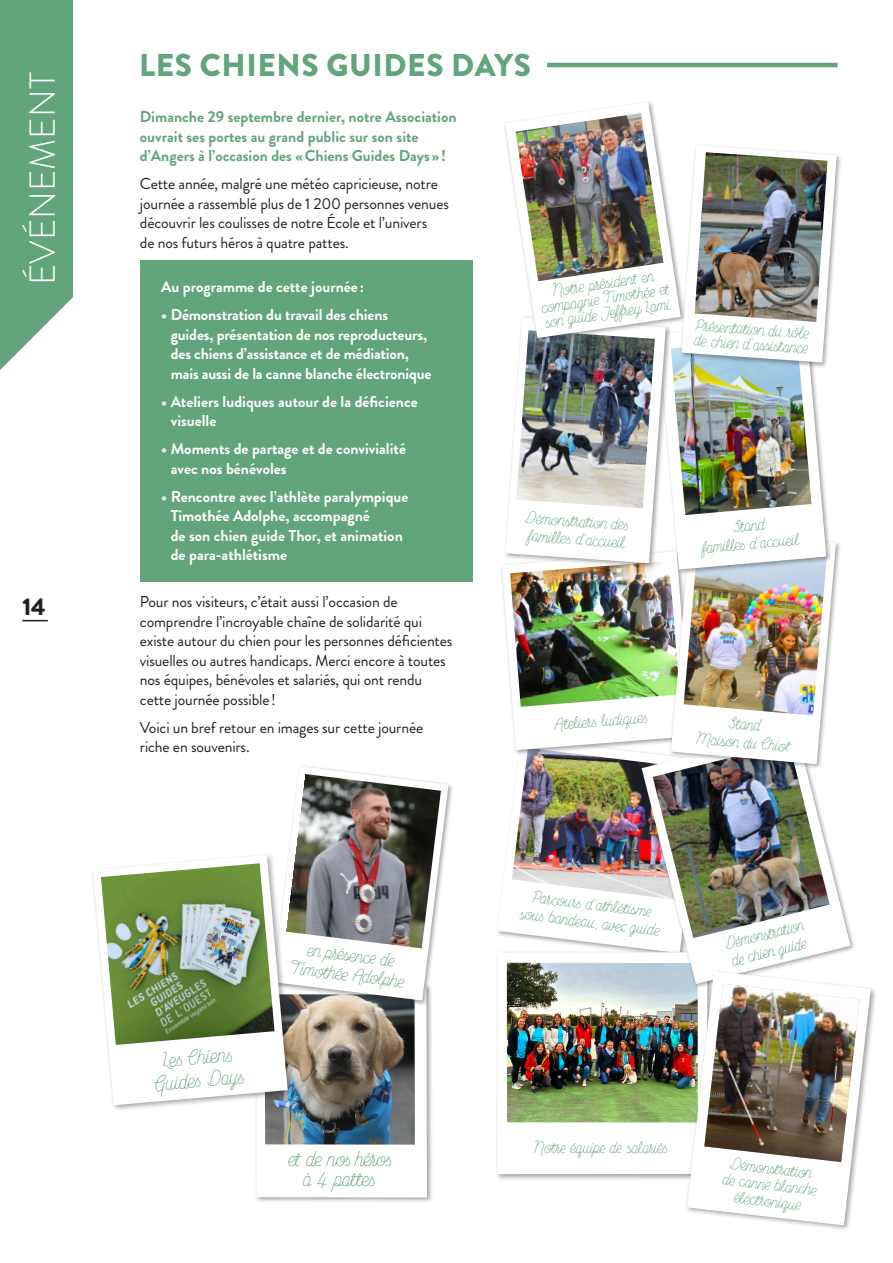
<style>
.page{position:relative;width:893px;height:1263px;background:#fff}
.page>*{position:absolute;margin:0;border:0;box-sizing:border-box;transform-origin:0 0}
.t1{font:300 36px "Brandon Grotesque";color:#fff}
.t2{font:900 31.5px "Brandon Grotesque";letter-spacing:.02em;color:#62a47b}
.t3{font:900 24px "Brandon Grotesque";color:#231f20}
.Texte_Courant_2C{font:19.5px/19.5px "Lumen Script";letter-spacing:-.01em;color:#62a47b;text-align:center}
.Texte_Courant_2C-2{font:19.2px/23px "Lumen Script";color:#62a47b;text-align:center}
.Texte_Courant_2C-3{font:17.1px/19.8px "Lumen Script";color:#62a47b;text-align:center}
.t4{font:15.75px/19.5px "Brandon Grotesque";letter-spacing:-.01em;color:#231f20}
.t5{font:700 15.75px/19.5px "Brandon Grotesque";color:#fff}
.t6{font:700 15.75px/19.5px "Brandon Grotesque";color:#62a47b}
.Texte_Courant_2C-4{font:15px/18px "Lumen Script";color:#62a47b;text-align:center}
</style>
<div class="page">
<div style="left:0;top:0;width:72px;height:380px;background:#62a47b"></div>
<svg style="left:0;top:297px;width:73px;height:83px"></svg>
<svg style="left:22px;top:620px;width:26px;height:1px"></svg>
<hr style="left:547px;top:63px;width:290px;height:4px;background:#62a47b">
<div style="left:140px;top:260px;width:333px;height:321px;background:#62a47b"></div>
<div style="left:495px;top:950px;width:219px;height:231px;background:#231f20;opacity:.4"></div>
<div style="left:497px;top:952px;width:210px;height:222px;background:#fff"></div>
<img style="left:507px;top:963px;width:178px;height:159px">
<div style="left:640px;top:728px;width:216px;height:262px;background:#231f20;opacity:.4"></div>
<svg style="left:642px;top:730px;width:208px;height:254px"></svg>
<div style="left:254px;top:983px;width:179px;height:220px;background:#231f20;opacity:.4"></div>
<div style="left:669px;top:528px;width:173px;height:242px;background:#231f20;opacity:.4"></div>
<div style="left:271px;top:764px;width:183px;height:242px;background:#231f20;opacity:.4"></div>
<img style="left:256px;top:766px;width:192px;height:431px">
<img style="left:286px;top:774px;width:155px;height:174px">
<div style="left:91px;top:852px;width:204px;height:260px;background:#231f20;opacity:.4"></div>
<svg style="left:93px;top:855px;width:195px;height:250px"></svg>
<img style="left:101px;top:863px;width:174px;height:182px">
<div style="left:680px;top:144px;width:162px;height:224px;background:#231f20;opacity:.4"></div>
<img style="left:497px;top:102px;width:340px;height:851px">
<img style="left:695px;top:152px;width:132px;height:170px">
<div style="left:685px;top:969px;width:192px;height:263px;background:#231f20;opacity:.4"></div>
<svg style="left:687px;top:971px;width:184px;height:254px"></svg>
<img style="left:704px;top:984px;width:156px;height:178px">
<p class="t1" style="left:18px;top:285px;width:214px;rotate:-90deg">ÉVÉNEMENT</p>
<p class="t3" style="left:22px;top:589px;width:25px">14</p>
<p class="t2" style="left:139px;top:43px;width:393px">LES CHIENS GUIDES DAYS</p>
<p class="t6" style="left:140px;top:107px;width:318px">Dimanche 29 septembre dernier, notre Association ouvrait ses portes au grand public sur son site d’Angers à l’occasion des «Chiens Guides Days » !</p>
<p class="t4" style="left:140px;top:174px;width:311px">Cette année, malgré une météo capricieuse, notre journée a rassemblé plus de 1 200 personnes venues découvrir les coulisses de notre École et l’univers<br>de nos futurs héros à quatre pattes.</p>
<p class="t5" style="left:161px;top:277px;width:204px">Au programme de cette journée :</p>
<p class="t5" style="left:171px;top:305px;width:262px;text-indent:-10px">• Démonstration du travail des chiens guides, présentation de nos reproducteurs, des chiens d’assistance et de médiation, mais aussi de la canne blanche électronique</p>
<p class="t5" style="left:171px;top:392px;width:248px;text-indent:-10px">• Ateliers ludiques autour de la déficience visuelle</p>
<p class="t5" style="left:171px;top:439px;width:237px;text-indent:-10px">• Moments de partage et de convivialité avec nos bénévoles</p>
<p class="t5" style="left:171px;top:487px;width:239px;text-indent:-10px">• Rencontre avec l’athlète paralympique<br>Timothée Adolphe, accompagné<br>de son chien guide Thor, et animation de para-athlétisme</p>
<p class="t4" style="left:140px;top:592px;width:314px">Pour nos visiteurs, c’était aussi l’occasion de comprendre l’incroyable chaîne de solidarité qui existe autour du chien pour les personnes déficientes visuelles ou autres handicaps. Merci encore à toutes nos équipes, bénévoles et salariés, qui ont rendu cette journée possible!</p>
<p class="t4" style="left:140px;top:718px;width:285px">Voici un bref retour en images sur cette journée riche en souvenirs.</p>
<p class="Texte_Courant_2C-4" style="left:538px;top:285px;width:130px;line-height:15px;rotate:-8deg">Notre président en compagnie Timothée et son guide Jeffrey Lami</p>
<p class="Texte_Courant_2C-4" style="left:527px;top:509px;width:103px;text-align:left;rotate:4deg">Démonstrati on des familles d'accueil</p>
<p class="Texte_Courant_2C-4" style="left:554px;top:716px;width:94px;rotate:-5deg">Ateliers ludiques</p>
<p class="Texte_Courant_2C-4" style="left:696px;top:318px;width:115px;line-height:15px;text-align:left;rotate:4deg">Présentati on du rôle de chien d'assistance</p>
<p class="Texte_Courant_2C-4" style="left:700px;top:521px;width:98px;rotate:-5deg">Stand<br>familles d'accueil</p>
<p class="Texte_Courant_2C-4" style="left:699px;top:712px;width:94px;rotate:5deg">Stand<br>Maison du Chiot</p>
<p class="Texte_Courant_2C-2" style="left:152px;top:1050px;width:89px;rotate:-5deg">Les Chiens<br>Guides Days</p>
<p class="Texte_Courant_2C-3" style="left:297px;top:939px;width:112px;rotate:7deg">en présence de<br>Timothée Adolphe</p>
<p class="Texte_Courant_2C" style="left:288px;top:1150px;width:104px">et de nos héros à 4 pattes</p>
<p class="Texte_Courant_2C-4" style="left:523px;top:887px;width:142px;rotate:7deg">Parcours d'athléti sme sous bandeau, avec guide</p>
<p class="Texte_Courant_2C-4" style="left:724px;top:935px;width:80px;text-align:left;rotate:-14deg">Démonstrati on de chien guide</p>
<p class="Texte_Courant_2C-4" style="left:535px;top:1139px;width:133px">Notre équipe de salariés</p>
<p class="Texte_Courant_2C-4" style="left:725px;top:1155px;width:95px;line-height:16.5px;rotate:6deg">Démonstrati on de canne blanche éléctronique</p>
</div>
